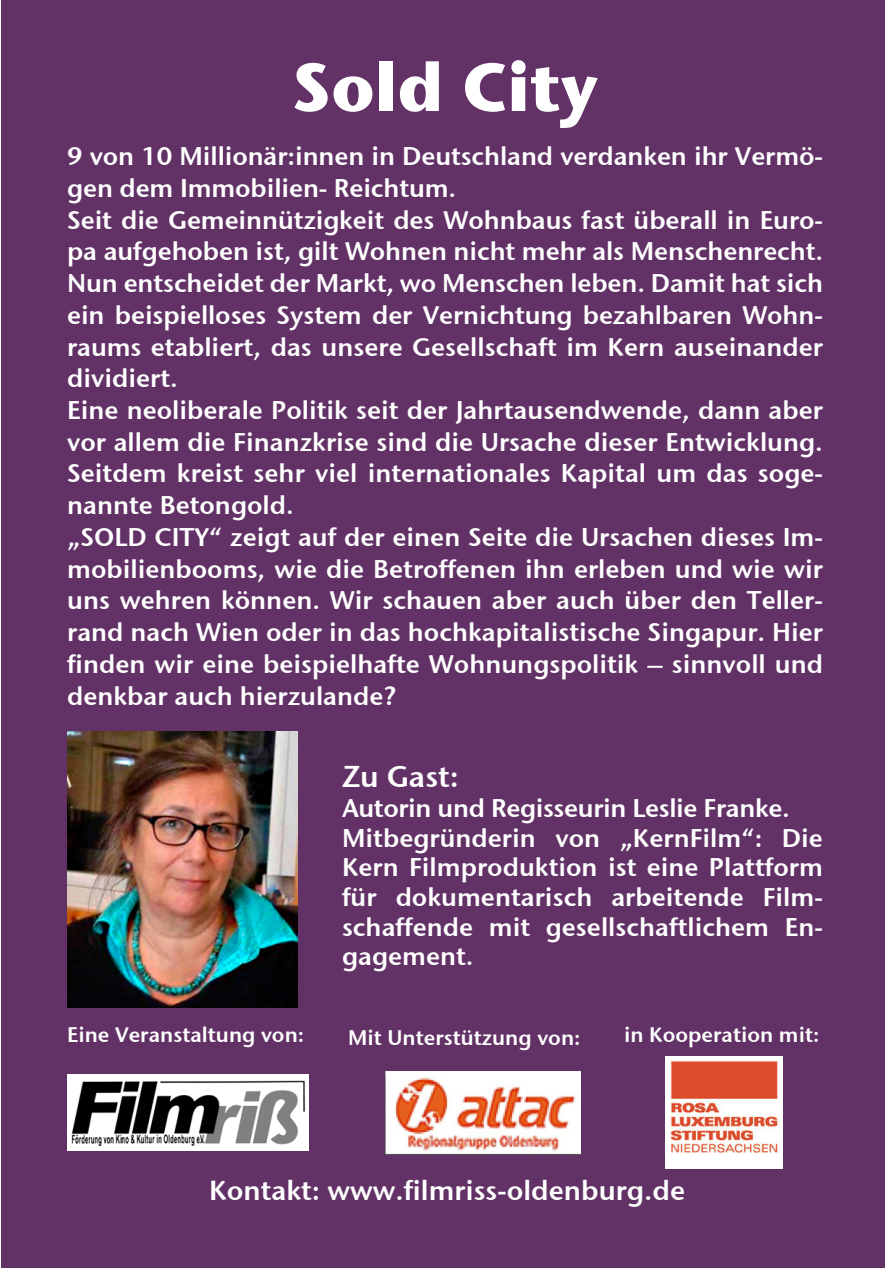
<style>
.page{position:relative;width:885px;height:1268px;background:#fff}
.page>*{position:absolute;margin:0;border:0;box-sizing:border-box;transform-origin:0 0}
.t1{font:700 67.8px "Stone Sans ITC";color:#fff}
.t2{font:30px "Stone Sans Sem ITCTT Semi";color:#fff}
.t3{font:27.6px "Stone Sans Sem ITCTT Semi";color:#fff}
.t4{font:25.5px/31.8px "Stone Sans Sem ITCTT Semi";color:#fff}
.t5{font:21px "Stone Sans Sem ITCTT Semi";color:#fff}
</style>
<div class="page">
<div style="left:1px;top:0;width:883px;height:1266px;background:#623266"></div>
<img style="left:67px;top:1074px;width:241px;height:76px">
<img style="left:665px;top:1056px;width:117px;height:112px">
<img style="left:67px;top:731px;width:230px;height:276px">
<img style="left:385px;top:1071px;width:195px;height:83px">
<h1 class="t1" style="left:292px;top:27px;width:307px">Sold City</h1>
<p class="t4" style="left:67px;top:138px;width:757px">9 von 10 Millionär:innen in Deutschland verdanken ihr Vermö&shy;gen dem Immobilien- Reichtum.<br>Seit die Gemeinnützigkeit des Wohnbaus fast überall in Euro&shy;pa aufgehoben ist, gilt Wohnen nicht mehr als Menschenrecht.<br>Nun entscheidet der Markt, wo Menschen leben. Damit hat sich ein beispielloses System der Vernichtung bezahlbaren Wohn&shy;raums etabliert, das unsere Gesellschaft im Kern auseinander dividiert.<br>Eine neoliberale Politik seit der Jahrtausendwende, dann aber vor allem die Finanzkrise sind die Ursache dieser Entwicklung.<br>Seitdem kreist sehr viel internationales Kapital um das soge&shy;nannte Betongold.<br>„SOLD CITY“ zeigt auf der einen Seite die Ursachen dieses Im&shy;mobilienbooms, wie die Betroffenen ihn erleben und wie wir uns wehren können. Wir schauen aber auch über den Teller&shy;rand nach Wien oder in das hochkapitalistische Singapur. Hier finden wir eine beispielhafte Wohnungspolitik – sinnvoll und denkbar auch hierzulande?</p>
<p class="t2" style="left:342px;top:751px;width:118px">Zu Gast:</p>
<p class="t4" style="left:342px;top:791px;width:482px;line-height:29.7px">Autorin und Regisseurin Leslie Franke.<br>Mitbegründerin von „KernFilm“: Die Kern Filmproduktion ist eine Plattform für dokumentarisch arbeitende Film&shy;schaffende mit gesellschaftlichem En&shy;gagement.</p>
<p class="t5" style="left:67px;top:1017px;width:239px">Eine Veranstaltung von:</p>
<p class="t5" style="left:624px;top:1017px;width:197px">in Kooperation mit:</p>
<p class="t5" style="left:348px;top:1019px;width:234px">Mit Unterstützung von:</p>
<p class="t3" style="left:209px;top:1166px;width:477px">Kontakt: www.filmriss-oldenburg.de</p>
</div>
